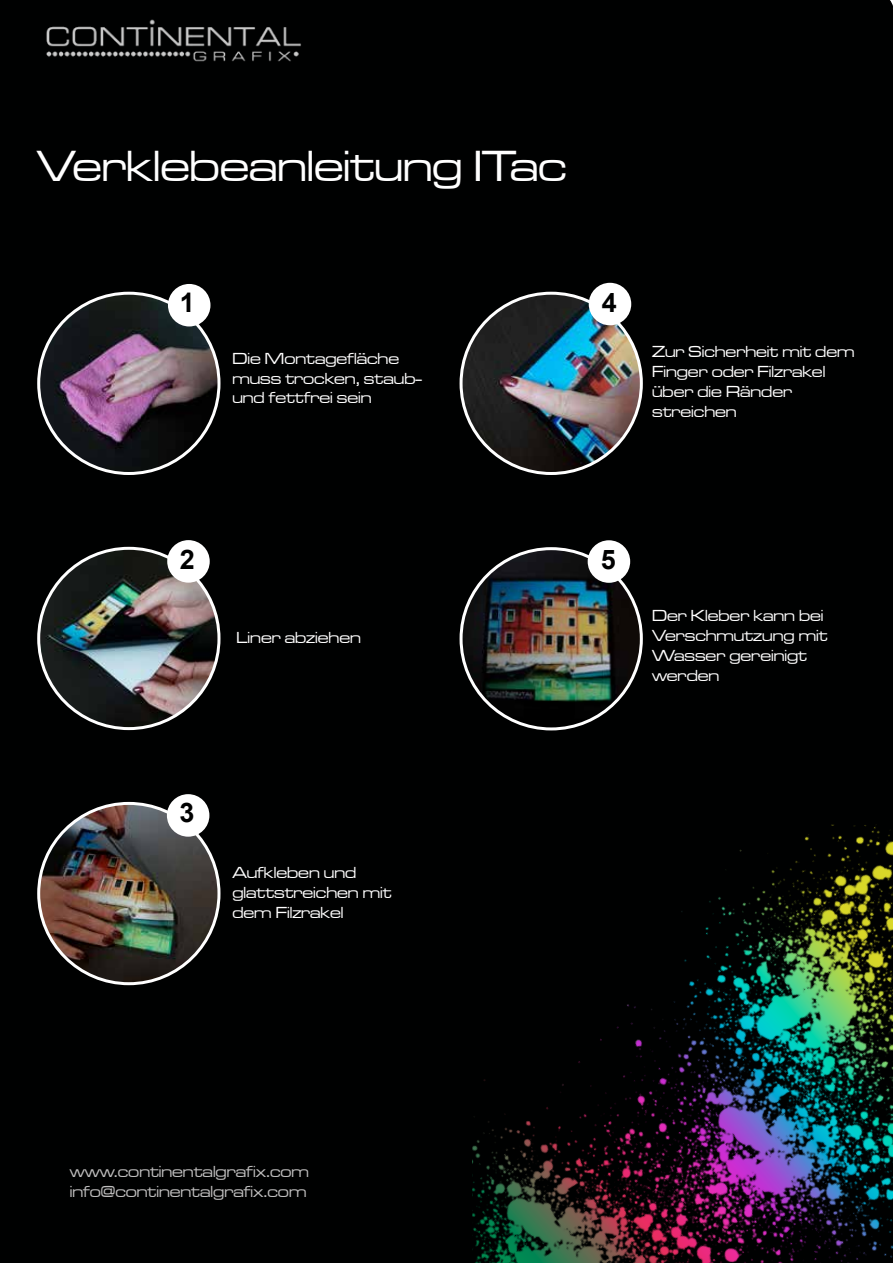
<style>
.page{position:relative;width:893px;height:1263px;background:#000101}
.page>*{position:absolute;margin:0;border:0;box-sizing:border-box;transform-origin:0 0}
.t1{font:45px "Microgramma D Medi Exte";color:#fff}
.t2{font:700 27px "Arial";color:#000101}
.t3{font:16.5px/19.8px "Microgramma D Medi Exte";color:#fff}
.t4{font:16.5px/19.8px "Microgramma D Medi Exte";color:#c0bfbf}
</style>
<div class="page">
<img style="left:472px;top:825px;width:421px;height:438px">
<img style="left:37px;top:18px;width:280px;height:46px">
<img style="left:39px;top:548px;width:180px;height:181px;border-radius:90px">
<img style="left:39px;top:803px;width:180px;height:181px;border-radius:90px">
<img style="left:461px;top:549px;width:180px;height:180px;border-radius:90px">
<img style="left:39px;top:293px;width:180px;height:180px;border-radius:90px">
<img style="left:461px;top:293px;width:180px;height:180px;border-radius:90px">
<div style="left:167px;top:540px;width:43px;height:43px;background:#fff;border-radius:50%"></div>
<div style="left:167px;top:794px;width:42px;height:43px;background:#fff;border-radius:50%"></div>
<div style="left:589px;top:283px;width:42px;height:42px;background:#fff;border-radius:50%"></div>
<div style="left:588px;top:540px;width:42px;height:43px;background:#fff;border-radius:50%"></div>
<div style="left:168px;top:284px;width:42px;height:42px;background:#fff;border-radius:50%"></div>
<h1 class="t1" style="left:37px;top:137px;width:531px">Verklebeanleitung ITac</h1>
<h2 class="t2" style="left:180px;top:285px;width:17px">1</h2>
<p class="t3" style="left:232px;top:348px;width:191px">Die Montagefläche muss trocken, staub&shy;und fettfrei sein</p>
<h2 class="t2" style="left:602px;top:285px;width:17px">4</h2>
<p class="t3" style="left:652px;top:342px;width:204px">Zur Sicherheit mit dem<br>Finger oder Filzrakel über die Ränder streichen</p>
<h2 class="t2" style="left:180px;top:542px;width:17px">2</h2>
<p class="t3" style="left:237px;top:627px;width:126px">Liner abziehen</p>
<h2 class="t2" style="left:180px;top:795px;width:17px">3</h2>
<p class="t3" style="left:232px;top:862px;width:161px">Aufkleben und glattstreichen mit dem Filzrakel</p>
<h2 class="t2" style="left:601px;top:542px;width:17px">5</h2>
<p class="t3" style="left:652px;top:606px;width:177px">Der Kleber kann bei<br>Verschmutzung mit<br>Wasser gereinigt werden</p>
<p class="t4" style="left:70px;top:1161px;width:240px">www.continentalgrafix.com info@continentalgrafix.com</p>
</div>
